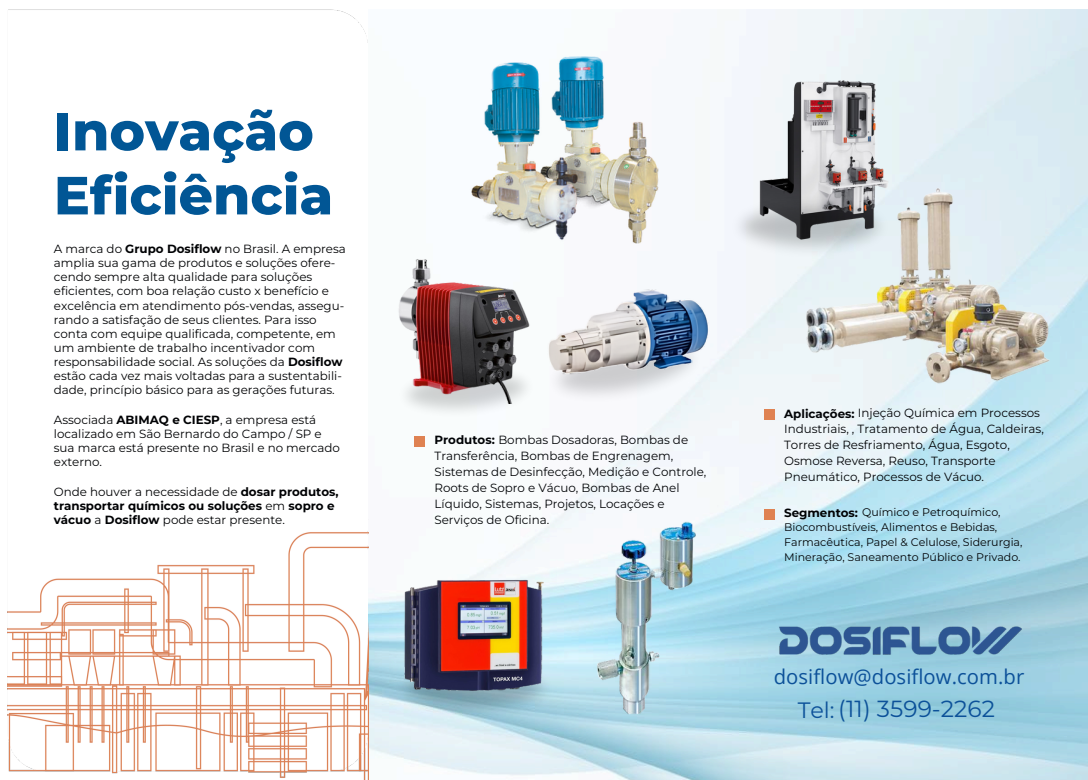
<style>
.page{position:relative;width:1088px;height:780px;background:#fff}
.page>*{position:absolute;margin:0;border:0;box-sizing:border-box;transform-origin:0 0}
.t1{font:800 53.62px/64px "Montserrat";color:#015695}
.t2{font:23.25px "Montserrat";letter-spacing:.005em;color:#0c5199}
.t3{font:20.25px "Open Sans";letter-spacing:.005em;color:#0c5199}
.t4{font:11.88px/14px "Montserrat";color:#000204}
.t5{font:11.88px/16px "Montserrat";color:#020407}
.t6{font:700 11.88px/14px "Montserrat";color:#000204}
.t7{font:11px "Montserrat";color:#020407}
.s1{font-weight:700}
.s2{font-weight:400}
.s3{font-weight:700;font-size:11.88px;color:#000204}
.s4{font-size:22.25px}
</style>
<div class="page">
<img style="left:368px;top:10px;width:719px;height:770px">
<img style="left:7px;top:9px;width:361px;height:771px">
<img style="left:786px;top:156px;width:271px;height:247px">
<img style="left:465px;top:50px;width:199px;height:199px">
<div style="left:414px;top:436px;width:10px;height:11px;background:#df8252"></div>
<div style="left:764px;top:409px;width:10px;height:11px;background:#df8252"></div>
<div style="left:764px;top:509px;width:10px;height:10px;background:#df8252"></div>
<img style="left:587px;top:513px;width:126px;height:211px">
<img style="left:764px;top:609px;width:271px;height:61px">
<img style="left:390px;top:254px;width:146px;height:150px">
<img style="left:756px;top:73px;width:135px;height:121px">
<img style="left:728px;top:194px;width:163px;height:65px">
<img style="left:539px;top:323px;width:172px;height:94px">
<img style="left:546px;top:281px;width:164px;height:109px">
<img style="left:393px;top:357px;width:147px;height:69px">
<img style="left:392px;top:656px;width:163px;height:65px">
<img style="left:404px;top:580px;width:140px;height:112px">
<p class="t1" style="left:54px;top:99px;width:281px">Inovação<br>Eficiência</p>
<p class="t4" style="left:54px;top:242px;width:293px">A marca do <span class="s1">Grupo Dosiflow</span> no Brasil. A empresa</p>
<p class="t4" style="left:54px;top:256px;width:283px">amplia sua gama de produtos e soluções ofere-</p>
<p class="t4" style="left:54px;top:270px;width:260px">cendo sempre alta qualidade para soluções</p>
<p class="t4" style="left:54px;top:284px;width:277px">eficientes, com boa relação custo x benefício e</p>
<p class="t4" style="left:54px;top:298px;width:292px">excelência em atendimento pós-vendas, assegu-</p>
<p class="t4" style="left:54px;top:312px;width:264px">rando a satisfação de seus clientes. Para isso</p>
<p class="t4" style="left:54px;top:326px;width:283px">conta com equipe qualificada, competente, em</p>
<p class="t4" style="left:54px;top:340px;width:263px">um ambiente de trabalho incentivador com</p>
<h4 class="t4" style="left:54px;top:355px;width:290px">responsabilidade social. As soluções da <span class="s1">Dosiflow</span></h4>
<p class="t4" style="left:54px;top:369px;width:289px">estão cada vez mais voltadas para a sustentabili-</p>
<p class="t4" style="left:54px;top:383px;width:282px">dade, princípio básico para as gerações futuras.</p>
<p class="t4" style="left:54px;top:413px;width:288px">Associada <span class="s1">ABIMAQ e CIESP</span>, a empresa está localizado em São Bernardo do Campo / SP e sua marca está presente no Brasil e no mercado externo.</p>
<p class="t4" style="left:54px;top:485px;width:286px">Onde houver a necessidade de <span class="s1">dosar produtos,</span></p>
<p class="t6" style="left:54px;top:499px;width:282px">transportar químicos ou soluções <span class="s2">em</span> sopro e vácuo <span class="s2">a</span> Dosiflow <span class="s2">pode estar presente.</span></p>
<p class="t5" style="left:434px;top:432px;width:255px"><span class="s1">Produtos:</span> Bombas Dosadoras, Bombas de</p>
<h4 class="t5" style="left:434px;top:448px;width:273px">Transferência, Bombas de Engrenagem,<br>Sistemas de Desinfecção, Medição e Controle,</h4>
<p class="t5" style="left:434px;top:480px;width:246px">Roots de Sopro e Vácuo, Bombas de Anel</p>
<p class="t5" style="left:434px;top:496px;width:232px">Líquido, Sistemas, Projetos, Locações e<br>Serviços de Oficina.</p>
<p class="t5" style="left:784px;top:405px;width:257px"><span class="s1">Aplicações:</span> Injeção Química em Processos</p>
<p class="t5" style="left:784px;top:421px;width:261px">Industriais, , Tratamento de Água, Caldeiras,</p>
<p class="t5" style="left:784px;top:437px;width:227px">Torres de Resfriamento, Água, Esgoto,</p>
<p class="t5" style="left:784px;top:453px;width:213px">Osmose Reversa, Reuso, Transporte</p>
<p class="t5" style="left:784px;top:469px;width:201px">Pneumático, Processos de Vácuo.</p>
<p class="t7" style="left:784px;top:506px;width:218px"><span class="s3">Segmentos:</span> Químico e Petroquímico,</p>
<p class="t7" style="left:784px;top:520px;width:215px">Biocombustíveis, Alimentos e Bebidas,</p>
<p class="t7" style="left:784px;top:535px;width:240px">Farmacêutica, Papel &amp; Celulose, Siderurgia,</p>
<p class="t7" style="left:784px;top:550px;width:238px">Mineração, Saneamento Público e Privado.</p>
<p class="t3" style="left:773px;top:662px;width:252px">dosiflow@dosiflow.com.br</p>
<p class="t2" style="left:797px;top:695px;width:199px"><span class="s4">Tel:</span> (11) 3599-2262</p>
</div>
